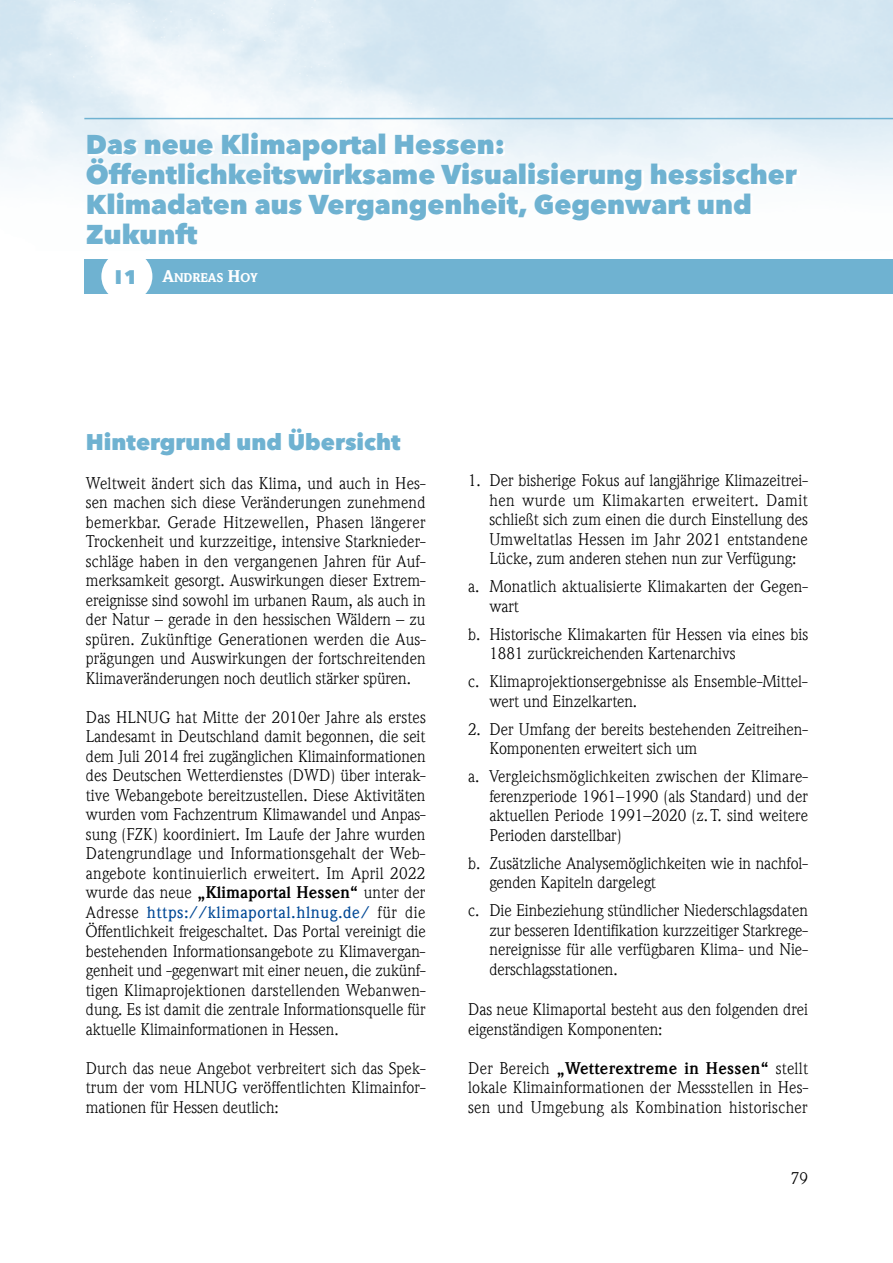
<style>
.page{position:relative;width:893px;height:1263px;background:#fff}
.page>*{position:absolute;margin:0;border:0;box-sizing:border-box;transform-origin:0 0}
.t1{font:800 27px/30px "Avenir Next LT Pro";color:#6fb2d1}
.t2{font:800 22.5px "Avenir Next LT Pro";color:#6fb2d1}
.t3{font:800 19.5px "Avenir Next LT Pro";color:#6fb2d1}
.t4{font:16.5px/19.5px "ITC Weidemann Com";letter-spacing:-.005em;color:#000;text-align:justify}
.t5{font:900 12.3px "ITC Weidemann Com";color:#fff}
.s1{font-size:16.5px}
.s2{font-weight:700}
.s3{font-weight:500;color:#004896}
</style>
<div class="page">
<hr style="left:84px;top:118px;width:809px;height:1px;background:#6fb2d1">
<div style="left:84px;top:259px;width:809px;height:34px;background:#6fb2d1"></div>
<div style="left:101px;top:251px;width:51px;height:51px;background:#fff;border-radius:50%"></div>
<h1 class="t1" style="left:86px;top:130px;width:712px">Das neue Klimaportal Hessen:<br>Öffentlichkeitswirksame Visualisierung hessischer Klimadaten aus Vergangenheit, Gegenwart und Zukunft</h1>
<p class="t3" style="left:115px;top:265px;width:24px">I1</p>
<p class="t5" style="left:162px;top:271px;width:97px"><span class="s1">A</span>NDREAS <span class="s1">H</span>OY</p>
<h2 class="t2" style="left:86px;top:428px;width:316px">Hintergrund und Übersicht</h2>
<p class="t4" style="left:86px;top:473px;width:341px">Weltweit ändert sich das Klima, und auch in Hes&shy;sen machen sich diese Veränderungen zunehmend bemerkbar. Gerade Hitzewellen, Phasen längerer Trockenheit und kurzzeitige, intensive Starknieder&shy;schläge haben in den vergangenen Jahren für Auf&shy;merksamkeit gesorgt. Auswirkungen dieser Extrem&shy;ereignisse sind sowohl im urbanen Raum, als auch in der Natur – gerade in den hessischen Wäldern – zu spüren. Zukünftige Generationen werden die Aus&shy;prägungen und Auswirkungen der fortschreitenden Klimaveränderungen noch deutlich stärker spüren.</p>
<p class="t4" style="left:86px;top:707px;width:342px">Das HLNUG hat Mitte der 2010er Jahre als erstes Landesamt in Deutschland damit begonnen, die seit dem Juli 2014 frei zugänglichen Klimainformationen des Deutschen Wetterdienstes (DWD) über interak&shy;tive Webangebote bereitzustellen. Diese Aktivitäten wurden vom Fachzentrum Klimawandel und Anpas&shy;sung (FZK) koordiniert. Im Laufe der Jahre wurden Datengrundlage und Informationsgehalt der Web&shy;angebote kontinuierlich erweitert. Im April 2022 wurde das neue <span class="s2">„Klimaportal Hessen“</span> unter der Adresse <span class="s3">https://klimaportal.hlnug.de/</span> für die Öffentlichkeit freigeschaltet. Das Portal vereinigt die bestehenden Informationsangebote zu Klimavergan&shy;genheit und -gegenwart mit einer neuen, die zukünf&shy;tigen Klimaprojektionen darstellenden Webanwen&shy;dung. Es ist damit die zentrale Informationsquelle für aktuelle Klimainformationen in Hessen.</p>
<p class="t4" style="left:86px;top:1059px;width:341px">Durch das neue Angebot verbreitert sich das Spek&shy;trum der vom HLNUG veröffentlichten Klimainfor&shy;mationen für Hessen deutlich:</p>
<p class="t4" style="left:489px;top:471px;width:320px;text-indent:-21px">1. Der bisherige Fokus auf langjährige Klimazeitrei&shy;hen wurde um Klimakarten erweitert. Damit schließt sich zum einen die durch Einstellung des Umweltatlas Hessen im Jahr 2021 entstandene Lücke, zum anderen stehen nun zur Verfügung:</p>
<p class="t4" style="left:489px;top:577px;width:320px;text-indent:-21px">a. Monatlich aktualisierte Klimakarten der Gegen&shy;wart</p>
<p class="t4" style="left:489px;top:625px;width:320px;text-indent:-21px">b. Historische Klimakarten für Hessen via eines bis<br>1881 zurückreichenden Kartenarchivs</p>
<p class="t4" style="left:489px;top:672px;width:320px;text-indent:-21px">c. Klimaprojektionsergebnisse als Ensemble-Mittel&shy;wert und Einzelkarten.</p>
<p class="t4" style="left:489px;top:720px;width:320px;text-indent:-21px">2. Der Umfang der bereits bestehenden Zeitreihen-<br>Komponenten erweitert sich um</p>
<p class="t4" style="left:489px;top:767px;width:320px;text-indent:-21px">a. Vergleichsmöglichkeiten zwischen der Klimare&shy;ferenzperiode 1961–1990 (als Standard) und der aktuellen Periode 1991–2020 (z.T. sind weitere Perioden darstellbar)</p>
<p class="t4" style="left:489px;top:854px;width:320px;text-indent:-21px">b. Zusätzliche Analysemöglichkeiten wie in nachfol&shy;genden Kapiteln dargelegt</p>
<p class="t4" style="left:489px;top:901px;width:320px;text-indent:-21px">c. Die Einbeziehung stündlicher Niederschlagsdaten zur besseren Identifikation kurzzeitiger Starkrege&shy;nereignisse für alle verfügbaren Klima- und Nie&shy;derschlagsstationen.</p>
<p class="t4" style="left:468px;top:1000px;width:341px">Das neue Klimaportal besteht aus den folgenden drei eigenständigen Komponenten:</p>
<p class="t4" style="left:468px;top:1059px;width:341px">Der Bereich <span class="s2">„Wetterextreme in Hessen“</span> stellt lokale Klimainformationen der Messstellen in Hes&shy;sen und Umgebung als Kombination historischer</p>
<p class="t4" style="left:791px;top:1169px;width:19px">79</p>
</div>
